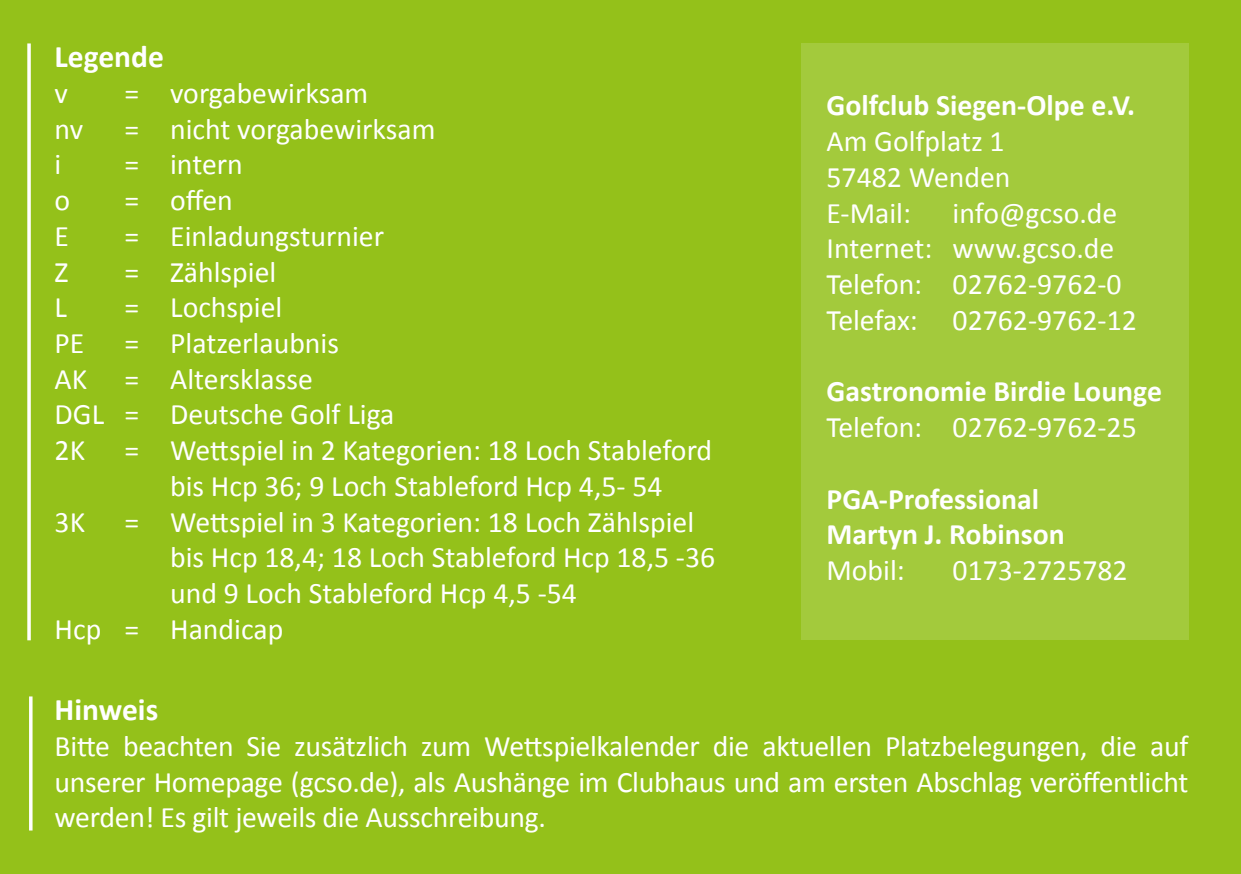
<style>
.page{position:relative;width:1241px;height:874px;background:#fff}
.page>*{position:absolute;margin:0;border:0;box-sizing:border-box;transform-origin:0 0}
.t1{font:700 31.5px "Calibri";color:#fff}
.t2{font:29.75px/35.7px "Calibri";color:#fff}
.t3{font:700 29.75px/35.7px "Calibri";color:#fff}
</style>
<div class="page">
<div style="left:0;top:0;width:1240px;height:873px;background:#94c11a"></div>
<svg style="left:29px;top:696px;width:4px;height:134px"></svg>
<svg style="left:27px;top:43px;width:4px;height:597px;background:#f1f6e2"></svg>
<div style="left:801px;top:43px;width:387px;height:597px;background:#a3ca3c"></div>
<p class="t1" style="left:55px;top:36px;width:111px">Legende</p>
<p class="t2" style="left:55px;top:75px;width:15px">v</p>
<p class="t2" style="left:125px;top:75px;width:245px">= vorgabewirksam</p>
<p class="t2" style="left:55px;top:111px;width:30px">nv</p>
<p class="t2" style="left:125px;top:111px;width:312px">= nicht vorgabewirksam</p>
<p class="t2" style="left:55px;top:147px;width:8px">i</p>
<p class="t2" style="left:125px;top:147px;width:120px">= intern</p>
<p class="t2" style="left:55px;top:182px;width:17px">o</p>
<p class="t2" style="left:125px;top:182px;width:110px">= offen</p>
<p class="t2" style="left:55px;top:218px;width:16px">E</p>
<p class="t2" style="left:125px;top:218px;width:261px">= Einladungsturnier</p>
<p class="t2" style="left:55px;top:254px;width:15px">Z</p>
<p class="t2" style="left:125px;top:254px;width:153px">= Zählspiel</p>
<p class="t2" style="left:55px;top:289px;width:14px">L</p>
<p class="t2" style="left:125px;top:289px;width:159px">= Lochspiel</p>
<p class="t2" style="left:55px;top:325px;width:31px">PE</p>
<p class="t2" style="left:125px;top:325px;width:216px">= Platzerlaubnis</p>
<p class="t2" style="left:55px;top:361px;width:34px">AK</p>
<p class="t2" style="left:55px;top:361px;width:341px;text-indent:70px">= Altersklasse<br>DGL = Deutsche Golf Liga<br>2K</p>
<p class="t2" style="left:125px;top:432px;width:589px;text-align:center">= Wettspiel in 2 Kategorien: 18 Loch Stableford bis Hcp 36; 9 Loch Stableford Hcp 4,5- 54</p>
<p class="t2" style="left:55px;top:504px;width:32px">3K</p>
<p class="t2" style="left:125px;top:504px;width:571px">= Wettspiel in 3 Kategorien: 18 Loch Zählspiel</p>
<p class="t2" style="left:170px;top:539px;width:546px">bis Hcp 18,4; 18 Loch Stableford Hcp 18,5 -36</p>
<p class="t2" style="left:170px;top:575px;width:408px">und 9 Loch Stableford Hcp 4,5 -54</p>
<p class="t2" style="left:55px;top:611px;width:230px">Hcp = Handicap</p>
<p class="t3" style="left:826px;top:88px;width:310px">Golfclub Siegen-Olpe e.V.</p>
<p class="t2" style="left:826px;top:123px;width:185px">Am Golfplatz 1<br>57482 Wenden<br>E-Mail:</p>
<p class="t2" style="left:826px;top:195px;width:312px;text-indent:126px">info@gcso.de<br>Internet: www.gcso.de<br>Telefon: 02762-9762-0<br>Telefax: 02762-9762-12</p>
<p class="t3" style="left:826px;top:373px;width:337px">Gastronomie Birdie Lounge</p>
<p class="t2" style="left:826px;top:409px;width:312px">Telefon: 02762-9762-25</p>
<p class="t3" style="left:826px;top:480px;width:240px">PGA-Professional<br>Martyn J. Robinson</p>
<p class="t2" style="left:826px;top:552px;width:80px">Mobil:</p>
<p class="t2" style="left:952px;top:552px;width:177px">0173-2725782</p>
<p class="t1" style="left:55px;top:689px;width:105px">Hinweis</p>
<p class="t2" style="left:55px;top:727px;width:1135px;text-align:justify">Bitte beachten Sie zusätzlich zum Wettspielkalender die aktuellen Platzbelegungen, die auf unserer Homepage (gcso.de), als Aushänge im Clubhaus und am ersten Abschlag veröffentlicht werden! Es gilt jeweils die Ausschreibung.</p>
</div>
